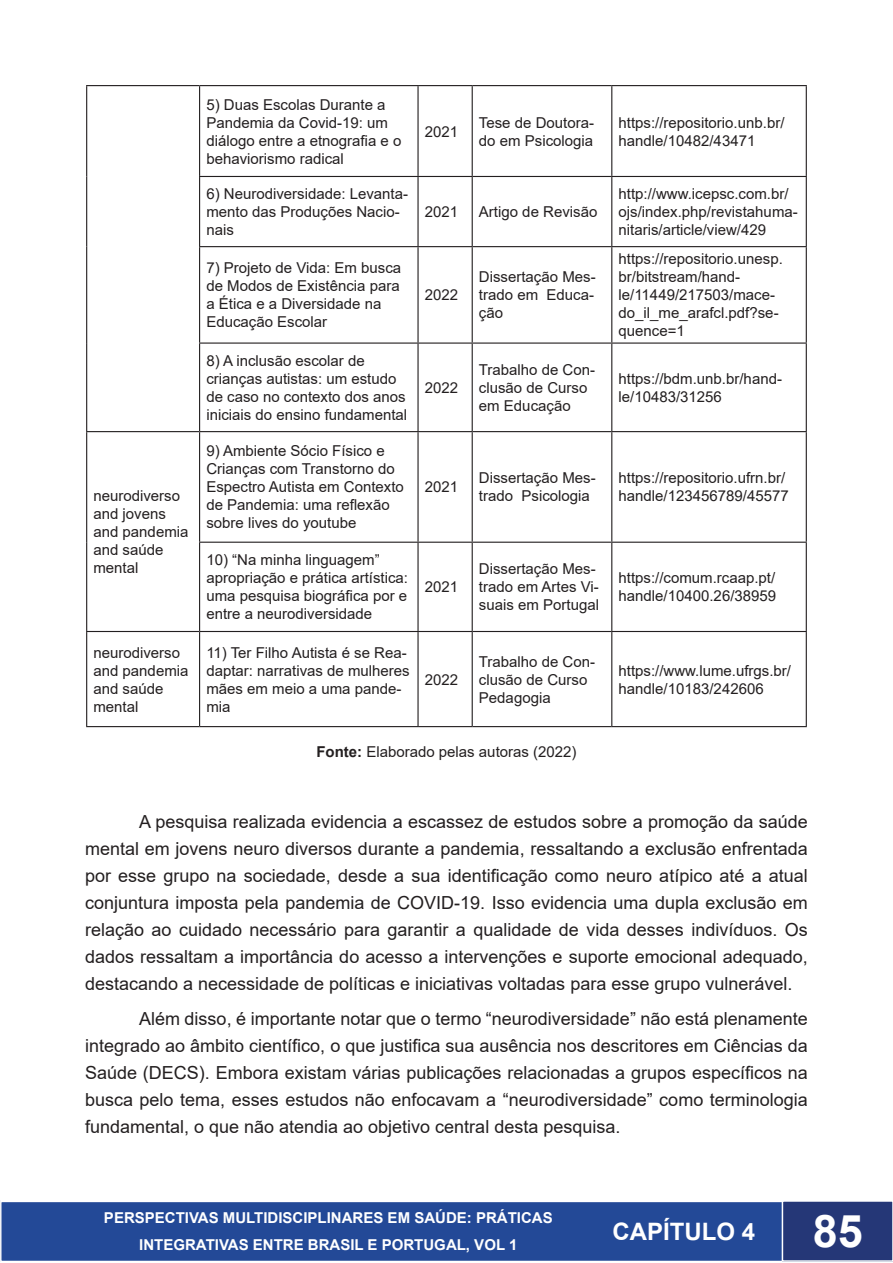
<style>
.page{position:relative;width:893px;height:1263px;background:#fff}
.page>*{position:absolute;margin:0;border:0;box-sizing:border-box;transform-origin:0 0}
.t1{font:700 45px "Arial";color:#fff}
.t2{font:700 24px "Arial";color:#fff}
.t3{font:18px/27px "Arial";color:#231f20;text-align:justify}
.t4{font:15px/18px "Arial";color:#231f20}
.t5{font:700 15px/27px "Arial";color:#fff;text-align:center}
.s1{font-weight:700}
</style>
<div class="page">
<div style="left:1px;top:1201px;width:782px;height:60px;background:#234997"></div>
<div style="left:0;top:1201px;width:784px;height:61px;border:2px solid #fff"></div>
<svg style="left:0;top:1200px;width:1px;height:62px"></svg>
<div style="left:782px;top:1201px;width:111px;height:60px;background:#253777"></div>
<div style="left:782px;top:1200px;width:111px;height:62px;border:2px solid #fff"></div>
<hr style="left:86px;top:85px;width:114px;height:1px;background:#231f20">
<hr style="left:200px;top:85px;width:218px;height:1px;background:#231f20">
<hr style="left:418px;top:85px;width:54px;height:1px;background:#231f20">
<hr style="left:472px;top:85px;width:140px;height:1px;background:#231f20">
<hr style="left:612px;top:85px;width:195px;height:1px;background:#231f20">
<hr style="left:199px;top:176px;width:219px;height:1px;background:#231f20">
<hr style="left:418px;top:176px;width:54px;height:1px;background:#231f20">
<hr style="left:472px;top:176px;width:140px;height:1px;background:#231f20">
<hr style="left:612px;top:176px;width:195px;height:1px;background:#231f20">
<hr style="left:199px;top:246px;width:219px;height:1px;background:#231f20">
<hr style="left:418px;top:246px;width:54px;height:1px;background:#231f20">
<hr style="left:472px;top:246px;width:140px;height:1px;background:#231f20">
<hr style="left:612px;top:246px;width:195px;height:1px;background:#231f20">
<hr style="left:199px;top:342px;width:219px;height:2px;background:#231f20">
<hr style="left:418px;top:342px;width:54px;height:2px;background:#231f20">
<hr style="left:472px;top:342px;width:140px;height:2px;background:#231f20">
<hr style="left:612px;top:342px;width:195px;height:2px;background:#231f20">
<hr style="left:86px;top:431px;width:114px;height:1px;background:#231f20">
<hr style="left:200px;top:431px;width:218px;height:1px;background:#231f20">
<hr style="left:418px;top:431px;width:54px;height:1px;background:#231f20">
<hr style="left:472px;top:431px;width:140px;height:1px;background:#231f20">
<hr style="left:612px;top:431px;width:195px;height:1px;background:#231f20">
<hr style="left:199px;top:542px;width:219px;height:1px;background:#231f20">
<hr style="left:418px;top:542px;width:54px;height:1px;background:#231f20">
<hr style="left:472px;top:542px;width:140px;height:1px;background:#231f20">
<hr style="left:612px;top:542px;width:195px;height:1px;background:#231f20">
<hr style="left:86px;top:631px;width:114px;height:1px;background:#231f20">
<hr style="left:200px;top:631px;width:218px;height:1px;background:#231f20">
<hr style="left:418px;top:631px;width:54px;height:1px;background:#231f20">
<hr style="left:472px;top:631px;width:140px;height:1px;background:#231f20">
<hr style="left:612px;top:631px;width:195px;height:1px;background:#231f20">
<hr style="left:86px;top:726px;width:114px;height:1px;background:#231f20">
<hr style="left:200px;top:726px;width:218px;height:1px;background:#231f20">
<hr style="left:418px;top:726px;width:54px;height:1px;background:#231f20">
<hr style="left:472px;top:726px;width:140px;height:1px;background:#231f20">
<hr style="left:612px;top:726px;width:195px;height:1px;background:#231f20">
<hr style="left:86px;top:86px;width:1px;height:90px;background:#231f20">
<hr style="left:199px;top:86px;width:1px;height:90px;background:#231f20">
<hr style="left:417px;top:86px;width:2px;height:90px;background:#231f20">
<hr style="left:86px;top:176px;width:1px;height:71px;background:#231f20">
<hr style="left:199px;top:177px;width:1px;height:69px;background:#231f20">
<hr style="left:417px;top:177px;width:2px;height:69px;background:#231f20">
<hr style="left:86px;top:247px;width:1px;height:96px;background:#231f20">
<hr style="left:199px;top:247px;width:1px;height:95px;background:#231f20">
<hr style="left:417px;top:247px;width:2px;height:95px;background:#231f20">
<hr style="left:86px;top:343px;width:1px;height:88px;background:#231f20">
<hr style="left:199px;top:344px;width:1px;height:87px;background:#231f20">
<hr style="left:417px;top:344px;width:2px;height:87px;background:#231f20">
<hr style="left:86px;top:432px;width:1px;height:110px;background:#231f20">
<hr style="left:199px;top:432px;width:1px;height:110px;background:#231f20">
<hr style="left:417px;top:432px;width:2px;height:110px;background:#231f20">
<hr style="left:86px;top:542px;width:1px;height:89px;background:#231f20">
<hr style="left:199px;top:543px;width:1px;height:88px;background:#231f20">
<hr style="left:417px;top:543px;width:2px;height:88px;background:#231f20">
<hr style="left:86px;top:632px;width:1px;height:94px;background:#231f20">
<hr style="left:199px;top:632px;width:1px;height:94px;background:#231f20">
<hr style="left:417px;top:632px;width:2px;height:94px;background:#231f20">
<hr style="left:472px;top:86px;width:1px;height:90px;background:#231f20">
<hr style="left:611px;top:86px;width:1px;height:90px;background:#231f20">
<hr style="left:806px;top:86px;width:1px;height:90px;background:#231f20">
<hr style="left:472px;top:177px;width:1px;height:69px;background:#231f20">
<hr style="left:611px;top:177px;width:1px;height:69px;background:#231f20">
<hr style="left:806px;top:177px;width:1px;height:69px;background:#231f20">
<hr style="left:472px;top:247px;width:1px;height:95px;background:#231f20">
<hr style="left:611px;top:247px;width:1px;height:95px;background:#231f20">
<hr style="left:806px;top:247px;width:1px;height:95px;background:#231f20">
<hr style="left:472px;top:344px;width:1px;height:87px;background:#231f20">
<hr style="left:611px;top:344px;width:1px;height:87px;background:#231f20">
<hr style="left:806px;top:344px;width:1px;height:87px;background:#231f20">
<hr style="left:472px;top:432px;width:1px;height:110px;background:#231f20">
<hr style="left:611px;top:432px;width:1px;height:110px;background:#231f20">
<hr style="left:806px;top:432px;width:1px;height:110px;background:#231f20">
<hr style="left:472px;top:543px;width:1px;height:88px;background:#231f20">
<hr style="left:611px;top:543px;width:1px;height:88px;background:#231f20">
<hr style="left:806px;top:543px;width:1px;height:88px;background:#231f20">
<hr style="left:472px;top:632px;width:1px;height:94px;background:#231f20">
<hr style="left:611px;top:632px;width:1px;height:94px;background:#231f20">
<hr style="left:806px;top:632px;width:1px;height:94px;background:#231f20">
<p class="t4" style="left:206px;top:95px;width:197px">5) Duas Escolas Durante a<br>Pandemia da Covid-19: um diálogo entre a etnografia e o behaviorismo radical</p>
<p class="t4" style="left:206px;top:185px;width:203px">6) Neurodiversidade: Levanta&shy;mento das Produções Nacio&shy;nais</p>
<p class="t4" style="left:206px;top:259px;width:196px">7) Projeto de Vida: Em busca de Modos de Existência para a Ética e a Diversidade na<br>Educação Escolar</p>
<p class="t4" style="left:93px;top:487px;width:97px">neurodiverso and jovens and pandemia and saúde mental</p>
<p class="t4" style="left:206px;top:351px;width:202px">8) A inclusão escolar de crianças autistas: um estudo de caso no contexto dos anos iniciais do ensino fundamental</p>
<p class="t4" style="left:206px;top:442px;width:199px">9) Ambiente Sócio Físico e<br>Crianças com Transtorno do<br>Espectro Autista em Contexto de Pandemia: uma reflexão sobre lives do youtube</p>
<p class="t4" style="left:206px;top:551px;width:203px">10) “Na minha linguagem” apropriação e prática artística: uma pesquisa biográfica por e entre a neurodiversidade</p>
<p class="t4" style="left:93px;top:643px;width:97px">neurodiverso and pandemia and saúde mental</p>
<p class="t4" style="left:206px;top:643px;width:205px">11) Ter Filho Autista é se Rea&shy;daptar: narrativas de mulheres mães em meio a uma pande&shy;mia</p>
<p class="t4" style="left:425px;top:122px;width:35px">2021</p>
<p class="t4" style="left:479px;top:113px;width:117px">Tese de Doutora&shy;do em Psicologia</p>
<p class="t4" style="left:619px;top:113px;width:167px">https://repositorio.unb.br/ handle/10482/43471</p>
<p class="t4" style="left:425px;top:203px;width:35px">2021</p>
<p class="t4" style="left:479px;top:203px;width:120px">Artigo de Revisão</p>
<p class="t4" style="left:425px;top:286px;width:35px">2022</p>
<p class="t4" style="left:479px;top:268px;width:118px;text-align:justify">Dissertação Mes&shy;trado em Educa&shy;ção</p>
<p class="t4" style="left:619px;top:185px;width:181px">http://www.icepsc.com.br/ ojs/index.php/revistahuma&shy;nitaris/article/view/429</p>
<p class="t4" style="left:619px;top:250px;width:166px">https://repositorio.unesp. br/bitstream/hand&shy;le/11449/217503/mace&shy;do_il_me_arafcl.pdf?se&shy;quence=1</p>
<p class="t4" style="left:425px;top:378px;width:35px">2022</p>
<p class="t4" style="left:479px;top:360px;width:118px">Trabalho de Con&shy;clusão de Curso em Educação</p>
<p class="t4" style="left:619px;top:369px;width:165px">https://bdm.unb.br/hand&shy;le/10483/31256</p>
<p class="t4" style="left:425px;top:478px;width:35px">2021</p>
<p class="t4" style="left:479px;top:469px;width:118px">Dissertação Mes&shy;trado Psicologia</p>
<p class="t4" style="left:619px;top:469px;width:172px">https://repositorio.ufrn.br/ handle/123456789/45577</p>
<p class="t4" style="left:425px;top:578px;width:35px">2021</p>
<p class="t4" style="left:425px;top:670px;width:35px">2022</p>
<p class="t4" style="left:479px;top:560px;width:122px">Dissertação Mes&shy;trado em Artes Vi&shy;suais em Portugal</p>
<p class="t4" style="left:619px;top:569px;width:159px">https://comum.rcaap.pt/ handle/10400.26/38959</p>
<p class="t4" style="left:479px;top:652px;width:118px">Trabalho de Con&shy;clusão de Curso<br>Pedagogia</p>
<p class="t4" style="left:619px;top:661px;width:174px">https://www.lume.ufrgs.br/ handle/10183/242606</p>
<p class="t4" style="left:316px;top:742px;width:262px"><span class="s1">Fonte:</span> Elaborado pelas autoras (2022)</p>
<p class="t3" style="left:85px;top:808px;width:724px;text-indent:54px">A pesquisa realizada evidencia a escassez de estudos sobre a promoção da saúde mental em jovens neuro diversos durante a pandemia, ressaltando a exclusão enfrentada por esse grupo na sociedade, desde a sua identificação como neuro atípico até a atual conjuntura imposta pela pandemia de COVID-19. Isso evidencia uma dupla exclusão em relação ao cuidado necessário para garantir a qualidade de vida desses indivíduos. Os dados ressaltam a importância do acesso a intervenções e suporte emocional adequado, destacando a necessidade de políticas e iniciativas voltadas para esse grupo vulnerável.</p>
<p class="t3" style="left:85px;top:1005px;width:724px;text-indent:54px">Além disso, é importante notar que o termo “neurodiversidade” não está plenamente integrado ao âmbito científico, o que justifica sua ausência nos descritores em Ciências da Saúde (DECS). Embora existam várias publicações relacionadas a grupos específicos na busca pelo tema, esses estudos não enfocavam a “neurodiversidade” como terminologia fundamental, o que não atendia ao objetivo central desta pesquisa.</p>
<p class="t5" style="left:104px;top:1205px;width:450px">PERSPECTIVAS MULTIDISCIPLINARES EM SAÚDE: PRÁTICAS<br>INTEGRATIVAS ENTRE BRASIL E PORTUGAL, VOL 1</p>
<h2 class="t2" style="left:612px;top:1215px;width:144px">CAPÍTULO 4</h2>
<h1 class="t1" style="left:813px;top:1200px;width:52px">85</h1>
</div>
